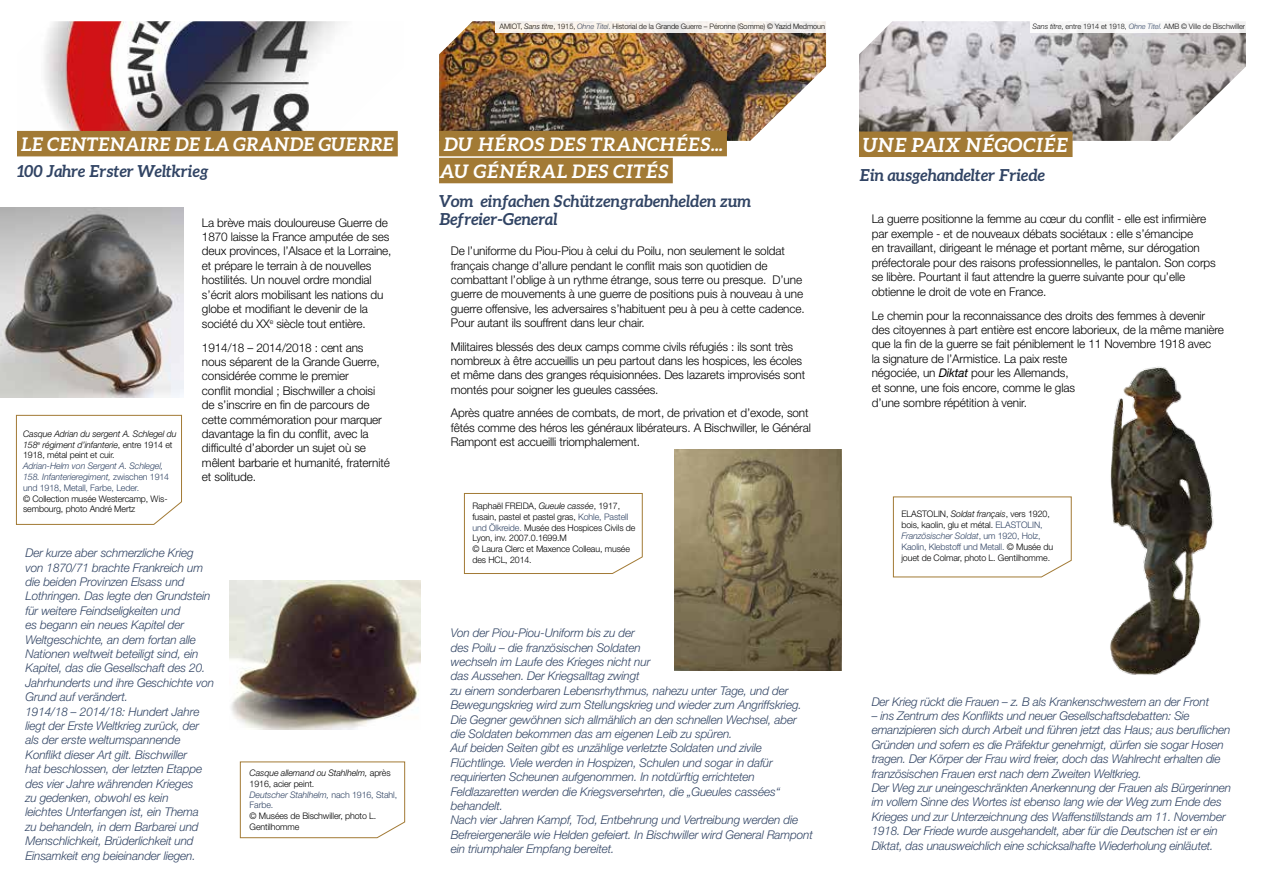
<style>
.page{position:relative;width:1263px;height:893px;background:#fff}
.page>*{position:absolute;margin:0;border:0;box-sizing:border-box;transform-origin:0 0}
.t1{font:italic 700 19.5px "Aleo";letter-spacing:-.01em;color:#fff}
.t2{font:italic 700 18.75px "Aleo";letter-spacing:-.02em;color:#fff}
.t3{font:italic 700 18.6px/27px "Aleo";color:#fff}
.t4{font:italic 700 16.5px/18px "Aleo";letter-spacing:-.01em;color:#314464}
.t5{font:italic 300 12px/14.4px "Helvetica Neue LT Std";letter-spacing:-.01em;color:#314464}
.t6{font:300 12px/14.4px "Helvetica Neue LT Std";letter-spacing:-.01em;color:#000}
.t7{font:300 9px/10.8px "Helvetica Neue LT Std";letter-spacing:-.01em;color:#000}
.t8{font:italic 300 9px/10.8px "Helvetica Neue LT Std";letter-spacing:-.01em;color:#000}
.t9{font:italic 300 9px/10.8px "Helvetica Neue LT Std";letter-spacing:-.01em;color:#314464}
.t10{font:300 7.5px "Helvetica Neue LT Std";letter-spacing:-.01em;color:#000}
.s1{font-style:italic}
.s2{font-style:italic;color:#314464}
.s3{color:#314464}
.s4{font-style:normal}
.s5{font-style:normal;color:#314464}
.s6{font-weight:400;font-style:italic}
</style>
<div class="page">
<svg style="left:464px;top:493px;width:179px;height:81px"></svg>
<img style="left:0;top:207px;width:184px;height:191px">
<img style="left:674px;top:450px;width:168px;height:221px">
<img style="left:439px;top:21px;width:387px;height:120px">
<img style="left:859px;top:21px;width:387px;height:120px">
<img style="left:17px;top:21px;width:381px;height:110px">
<div style="left:17px;top:131px;width:381px;height:25px;background:#a27a35"></div>
<div style="left:439px;top:131px;width:288px;height:25px;background:#a27a35"></div>
<div style="left:439px;top:158px;width:234px;height:25px;background:#a27a35"></div>
<div style="left:859px;top:132px;width:213px;height:25px;background:#a27a35"></div>
<img style="left:230px;top:580px;width:191px;height:149px">
<svg style="left:495px;top:21px;width:331px;height:12px;fill:#f6f1eb"></svg>
<img style="left:1110px;top:366px;width:104px;height:309px">
<svg style="left:16px;top:415px;width:166px;height:110px"></svg>
<svg style="left:240px;top:761px;width:166px;height:77px"></svg>
<div style="left:1030px;top:20px;width:217px;height:13px;background:#f8f8f8"></div>
<svg style="left:893px;top:496px;width:179px;height:82px"></svg>
<p class="t10" style="left:500px;top:22px;width:327px">AMIOT, <span class="s1">Sans titre</span>, 1915, <span class="s2">Ohne Titel</span><span class="s3">.</span> Historial de la Grande Guerre – Péronne (Somme) © Yazid Medmoun</p>
<p class="t10" style="left:1032px;top:22px;width:214px"><span class="s1">Sans titre</span>, entre 1914 et 1918, <span class="s2">Ohne Titel</span><span class="s3">.</span> AMB © Ville de Bischwiller</p>
<h2 class="t2" style="left:21px;top:134px;width:375px">LE CENTENAIRE DE LA GRANDE GUERRE</h2>
<h3 class="t3" style="left:439px;top:130px;width:285px">DU HÉROS DES TRANCHÉES...<br>AU GÉNÉRAL DES CITÉS</h3>
<h1 class="t1" style="left:863px;top:133px;width:207px">UNE PAIX NÉGOCIÉE</h1>
<h3 class="t4" style="left:17px;top:162px;width:193px">100 Jahre Erster Weltkrieg</h3>
<h3 class="t4" style="left:859px;top:166px;width:187px">Ein ausgehandelter Friede</h3>
<p class="t8" style="left:23px;top:428px;width:155px">Casque Adrian du sergent A. Schlegel du<br>158<sup>e</sup> régiment d’infanterie<span class="s4">, entre 1914 et<br>1918, métal peint et cuir.</span></p>
<p class="t9" style="left:23px;top:460px;width:148px">Adrian-Helm von Sergent A. Schlegel,<br>158. Infanterieregiment, <span class="s4">zwischen 1914 und 1918, Metall, Farbe, Leder.</span></p>
<p class="t7" style="left:23px;top:493px;width:146px">© Collection musée Westercamp, Wis&shy;sembourg, photo André Mertz</p>
<p class="t6" style="left:202px;top:215px;width:191px">La brève mais douloureuse Guerre de 1870 laisse la France amputée de ses deux provinces, l’Alsace et la Lorraine, et prépare le terrain à de nouvelles hostilités. Un nouvel ordre mondial s’écrit alors mobilisant les nations du globe et modifiant le devenir de la société du XX<sup>e</sup> siècle tout entière.</p>
<p class="t6" style="left:202px;top:340px;width:189px">1914/18 – 2014/2018 : cent ans nous séparent de la Grande Guerre, considérée comme le premier<br>conflit mondial ; Bischwiller a choisi de s’inscrire en fin de parcours de cette commémoration pour marquer davantage la fin du conflit, avec la difficulté d’aborder un sujet où se mêlent barbarie et humanité, fraternité et solitude.</p>
<p class="t5" style="left:26px;top:545px;width:190px">Der kurze aber schmerzliche Krieg von 1870/71 brachte Frankreich um die beiden Provinzen Elsass und Lothringen. Das legte den Grundstein für weitere Feindseligkeiten und<br>es begann ein neues Kapitel der Weltgeschichte, an dem fortan alle Nationen weltweit beteiligt sind, ein Kapitel, das die Gesellschaft des 20.<br>Jahrhunderts und ihre Geschichte von Grund auf verändert.<br>1914/18 – 2014/18: Hundert Jahre liegt der Erste Weltkrieg zurück, der als der erste weltumspannende Konflikt dieser Art gilt. Bischwiller<br>hat beschlossen, der letzten Etappe des vier Jahre währenden Krieges<br>zu gedenken, obwohl es kein<br>leichtes Unterfangen ist, ein Thema<br>zu behandeln, in dem Barbarei und Menschlichkeit, Brüderlichkeit und Einsamkeit eng beieinander liegen.</p>
<p class="t8" style="left:250px;top:767px;width:149px">Casque allemand ou Stahlhelm, <span class="s4">après<br>1916, acier peint.<br></span><span class="s3">Deutscher Stahlhelm,</span> <span class="s5">nach 1916, Stahl,<br>Farbe.</span></p>
<p class="t7" style="left:250px;top:810px;width:128px">© Musées de Bischwiller, photo L.<br>Gentilhomme</p>
<h3 class="t4" style="left:439px;top:192px;width:314px">Vom einfachen Schützengrabenhelden zum<br>Befreier-General</h3>
<p class="t6" style="left:451px;top:243px;width:355px">De l’uniforme du Piou-Piou à celui du Poilu, non seulement le soldat français change d’allure pendant le conflit mais son quotidien de combattant l’oblige à un rythme étrange, sous terre ou presque. D’une guerre de mouvements à une guerre de positions puis à nouveau à une guerre offensive, les adversaires s’habituent peu à peu à cette cadence.<br>Pour autant ils souffrent dans leur chair.</p>
<p class="t6" style="left:451px;top:339px;width:356px">Militaires blessés des deux camps comme civils réfugiés : ils sont très nombreux à être accueillis un peu partout dans les hospices, les écoles et même dans des granges réquisionnées. Des lazarets improvisés sont montés pour soigner les gueules cassées.</p>
<p class="t6" style="left:451px;top:405px;width:362px">Après quatre années de combats, de mort, de privation et d’exode, sont fêtés comme des héros les généraux libérateurs. A Bischwiller, le Général<br>Rampont est accueilli triomphalement.</p>
<p class="t7" style="left:472px;top:500px;width:165px">Raphaël FREIDA, <span class="s1">Gueule cassée</span>, 1917, fusain, pastel et pastel gras, <span class="s3">Kohle, Pastell und Ölkreide.</span> Musée des Hospices Civils de Lyon, inv. 2007.0.1699.M<br>© Laura Clerc et Maxence Colleau, musée des HCL, 2014.</p>
<p class="t5" style="left:451px;top:625px;width:364px">Von der Piou-Piou-Uniform bis zu der<br>des Poilu – die französischen Soldaten<br>wechseln im Laufe des Krieges nicht nur<br>das Aussehen. Der Kriegsalltag zwingt<br>zu einem sonderbaren Lebensrhythmus, nahezu unter Tage, und der Bewegungskrieg wird zum Stellungskrieg und wieder zum Angriffskrieg.<br>Die Gegner gewöhnen sich allmählich an den schnellen Wechsel, aber die Soldaten bekommen das am eigenen Leib zu spüren.<br>Auf beiden Seiten gibt es unzählige verletzte Soldaten und zivile Flüchtlinge. Viele werden in Hospizen, Schulen und sogar in dafür requirierten Scheunen aufgenommen. In notdürftig errichteten Feldlazaretten werden die Kriegsversehrten, die „Gueules cassées“ behandelt.<br>Nach vier Jahren Kampf, Tod, Entbehrung und Vertreibung werden die Befreiergeneräle wie Helden gefeiert. In Bischwiller wird General Rampont ein triumphaler Empfang bereitet.</p>
<p class="t6" style="left:872px;top:211px;width:346px">La guerre positionne la femme au cœur du conflit - elle est infirmière par exemple - et de nouveaux débats sociétaux : elle s’émancipe<br>en travaillant, dirigeant le ménage et portant même, sur dérogation préfectorale pour des raisons professionnelles, le pantalon. Son corps se libère. Pourtant il faut attendre la guerre suivante pour qu’elle obtienne le droit de vote en France.</p>
<p class="t6" style="left:872px;top:308px;width:354px">Le chemin pour la reconnaissance des droits des femmes à devenir des citoyennes à part entière est encore laborieux, de la même manière que la fin de la guerre se fait péniblement le 11 Novembre 1918 avec<br>la signature de l’Armistice. La paix reste<br>négociée, un <span class="s6">Diktat</span> pour les Allemands,<br>et sonne, une fois encore, comme le glas<br>d’une sombre répétition à venir.</p>
<p class="t7" style="left:901px;top:509px;width:153px">ELASTOLIN, <span class="s1">Soldat français</span>, vers 1920, bois, kaolin, glu et métal. <span class="s3">ELASTOLIN, </span><span class="s2">Französischer Soldat</span><span class="s3">, um 1920, Holz, Kaolin, Klebstoff und Metall.</span> © Musée du jouet de Colmar, photo L. Gentilhomme.</p>
<p class="t5" style="left:872px;top:694px;width:339px">Der Krieg rückt die Frauen – z. B als Krankenschwestern an der Front</p>
<p class="t5" style="left:872px;top:708px;width:361px">– ins Zentrum des Konflikts und neuer Gesellschaftsdebatten: Sie emanzipieren sich durch Arbeit und führen jetzt das Haus; aus beruflichen Gründen und sofern es die Präfektur genehmigt, dürfen sie sogar Hosen tragen. Der Körper der Frau wird freier, doch das Wahlrecht erhalten die französischen Frauen erst nach dem Zweiten Weltkrieg.<br>Der Weg zur uneingeschränkten Anerkennung der Frauen als Bürgerinnen im vollem Sinne des Wortes ist ebenso lang wie der Weg zum Ende des Krieges und zur Unterzeichnung des Waffenstillstands am 11. November 1918. Der Friede wurde ausgehandelt, aber für die Deutschen ist er ein Diktat, das unausweichlich eine schicksalhafte Wiederholung einläutet.</p>
</div>
